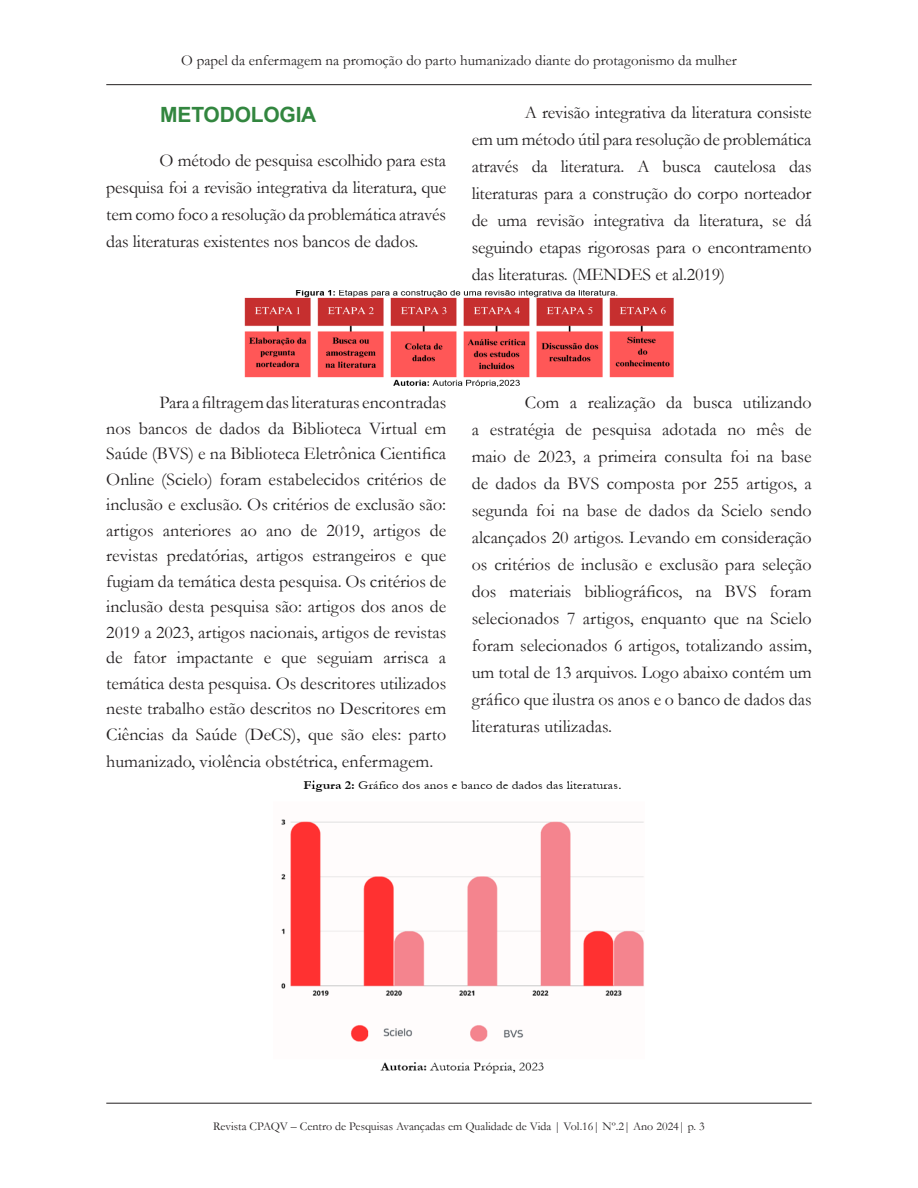
<style>
.page{position:relative;width:918px;height:1188px;background:#fff}
.page>*{position:absolute;margin:0;border:0;box-sizing:border-box;transform-origin:0 0}
.titulo{font:700 21px "Arial";letter-spacing:-.01em;color:#32863f}
.texto{font:18px/27px "Garamond";letter-spacing:-.005em;color:#231f20;text-align:justify}
.t1{font:15px "Garamond";color:#231f20}
.t2{font:12px "Garamond";color:#231f20}
</style>
<div class="page">
<hr style="left:106px;top:84px;width:706px;height:1px;background:#231f20">
<hr style="left:106px;top:1103px;width:706px;height:1px;background:#231f20">
<img style="left:244px;top:290px;width:430px;height:97px">
<img style="left:281px;top:781px;width:363px;height:292px">
<p class="t1" style="left:181px;top:50px;width:557px">O papel da enfermagem na promoção do parto humanizado diante do protagonismo da mulher</p>
<p class="titulo" style="left:160px;top:99px;width:158px">METODOLOGIA</p>
<p class="texto" style="left:106px;top:146px;width:341px;text-indent:53px">O método de pesquisa escolhido para esta pesquisa foi a revisão integrativa da literatura, que tem como foco a resolução da problemática através das literaturas existentes nos bancos de dados.</p>
<p class="texto" style="left:472px;top:98px;width:341px;text-indent:53px">A revisão integrativa da literatura consiste em um método útil para resolução de problemática através da literatura. A busca cautelosa das literaturas para a construção do corpo norteador de uma revisão integrativa da literatura, se dá seguindo etapas rigorosas para o encontramento das literaturas. (MENDES et al.2019)</p>
<p class="texto" style="left:106px;top:389px;width:341px;line-height:25.7px;text-indent:53px">Para a filtragem das literaturas encontradas nos bancos de dados da Biblioteca Virtual em Saúde (BVS) e na Biblioteca Eletrônica Cientifica Online (Scielo) foram estabelecidos critérios de inclusão e exclusão. Os critérios de exclusão são: artigos anteriores ao ano de 2019, artigos de revistas predatórias, artigos estrangeiros e que fugiam da temática desta pesquisa. Os critérios de inclusão desta pesquisa são: artigos dos anos de 2019 a 2023, artigos nacionais, artigos de revistas de fator impactante e que seguiam arrisca a temática desta pesquisa. Os descritores utilizados neste trabalho estão descritos no Descritores em Ciências da Saúde (DeCS), que são eles: parto humanizado, violência obstétrica, enfermagem.</p>
<p class="texto" style="left:472px;top:389px;width:341px;text-indent:53px">Com a realização da busca utilizando a estratégia de pesquisa adotada no mês de maio de 2023, a primeira consulta foi na base de dados da BVS composta por 255 artigos, a segunda foi na base de dados da Scielo sendo alcançados 20 artigos. Levando em consideração os critérios de inclusão e exclusão para seleção dos materiais bibliográficos, na BVS foram selecionados 7 artigos, enquanto que na Scielo foram selecionados 6 artigos, totalizando assim, um total de 13 arquivos. Logo abaixo contém um gráfico que ilustra os anos e o banco de dados das literaturas utilizadas.</p>
<p class="t2" style="left:213px;top:1119px;width:493px">Revista CPAQV – Centro de Pesquisas Avançadas em Qualidade de Vida | Vol.16| Nº.2| Ano 2024| p. 3</p>
</div>
